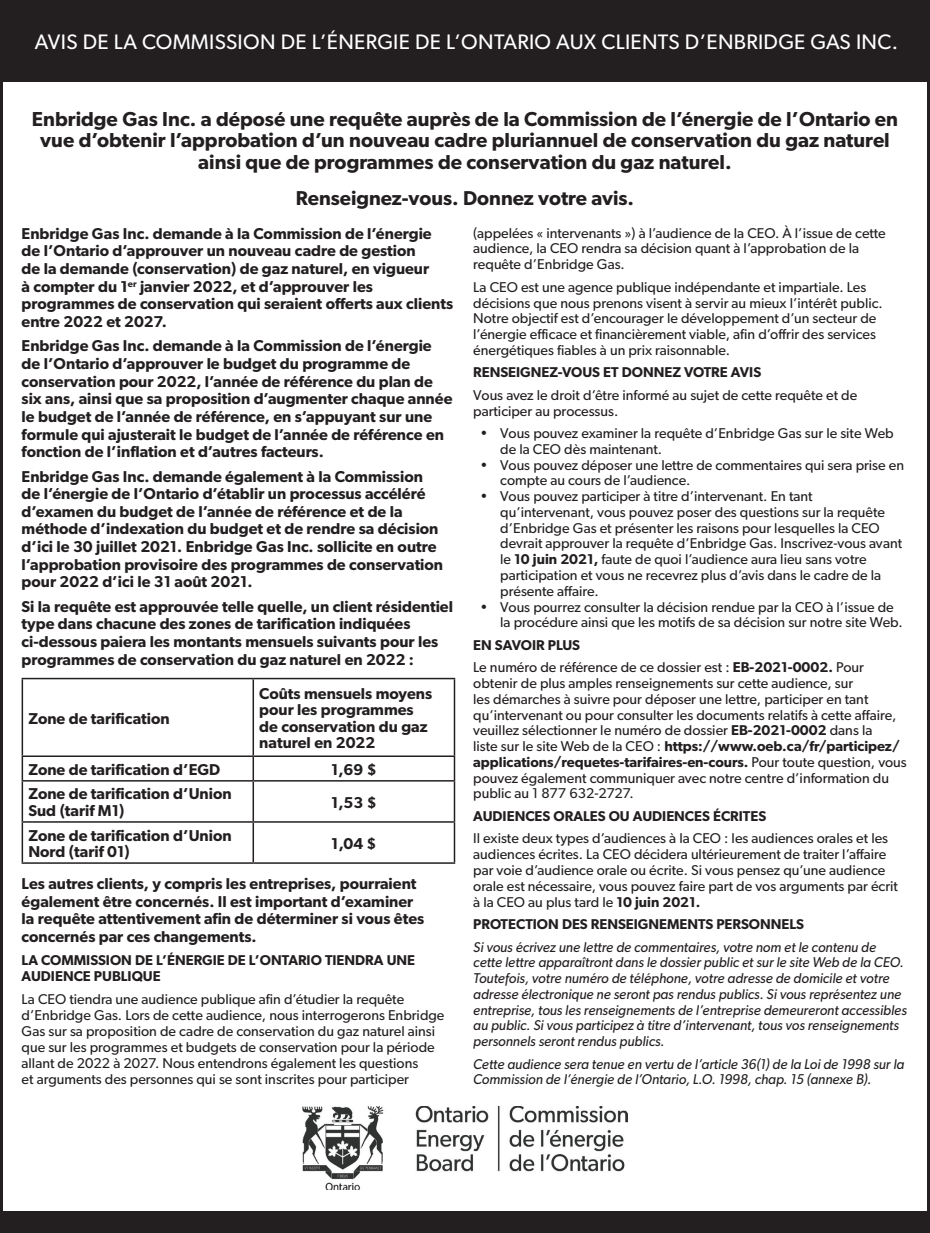
<style>
.page{position:relative;width:930px;height:1233px;background:#fff}
.page>*{position:absolute;margin:0;border:0;box-sizing:border-box;transform-origin:0 0}
.t1{font:21px "Gibson";letter-spacing:.015em;color:#fff}
.t2{font:600 20.25px/21.8px "Gibson";color:#231f20;text-align:center}
.t3{font:600 20.1px "Gibson";color:#231f20}
.t4{font:600 15.75px/17.5px "Gibson";color:#231f20}
.t5{font:14.25px/15.8px "Gibson";color:#231f20}
.t6{font:italic 14.25px/15.8px "Gibson";color:#231f20;scale:.96 1}
.t7{font:600 14.25px/16.2px "Gibson";color:#231f20}
.s1{font-weight:600}
</style>
<div class="page">
<div style="left:0;top:1211px;width:930px;height:22px;background:#231f20"></div>
<hr style="left:22px;top:678px;width:231px;height:1px;background:#231f20">
<hr style="left:22px;top:679px;width:1px;height:76px;background:#231f20">
<hr style="left:253px;top:678px;width:202px;height:1px;background:#231f20">
<hr style="left:253px;top:679px;width:1px;height:76px;background:#231f20">
<hr style="left:454px;top:679px;width:1px;height:76px;background:#231f20">
<hr style="left:22px;top:755px;width:231px;height:2px;background:#231f20">
<svg style="left:22px;top:757px;width:1px;height:23px"></svg>
<hr style="left:253px;top:755px;width:202px;height:2px;background:#231f20">
<svg style="left:253px;top:757px;width:1px;height:23px"></svg>
<svg style="left:454px;top:757px;width:1px;height:23px"></svg>
<hr style="left:22px;top:780px;width:231px;height:1px;background:#231f20">
<hr style="left:22px;top:781px;width:1px;height:40px;background:#231f20">
<hr style="left:253px;top:780px;width:202px;height:1px;background:#231f20">
<hr style="left:253px;top:781px;width:1px;height:40px;background:#231f20">
<hr style="left:454px;top:781px;width:1px;height:40px;background:#231f20">
<hr style="left:22px;top:821px;width:231px;height:2px;background:#231f20">
<hr style="left:22px;top:823px;width:1px;height:39px;background:#231f20">
<hr style="left:253px;top:821px;width:202px;height:2px;background:#231f20">
<hr style="left:253px;top:823px;width:1px;height:39px;background:#231f20">
<hr style="left:454px;top:823px;width:1px;height:39px;background:#231f20">
<hr style="left:22px;top:862px;width:231px;height:2px;background:#231f20">
<hr style="left:253px;top:862px;width:202px;height:2px;background:#231f20">
<div style="left:3px;top:0;width:927px;height:81px;background:#231f20"></div>
<img style="left:302px;top:1106px;width:325px;height:83px">
<p class="t1" style="left:35px;top:29px;width:865px">AVIS DE LA COMMISSION DE L’ÉNERGIE DE L’ONTARIO AUX CLIENTS D’ENBRIDGE GAS INC.</p>
<h3 class="t2" style="left:32px;top:107px;width:868px">Enbridge Gas Inc. a déposé une requête auprès de la Commission de l’énergie de l’Ontario en vue d’obtenir l’approbation d’un nouveau cadre pluriannuel de conservation du gaz naturel ainsi que de programmes de conservation du gaz naturel.</h3>
<h3 class="t3" style="left:296px;top:186px;width:340px">Renseignez-vous. Donnez votre avis.</h3>
<p class="t4" style="left:22px;top:224px;width:433px">Enbridge Gas Inc. demande à la Commission de l’énergie de l’Ontario d’approuver un nouveau cadre de gestion<br>de la demande (conservation) de gaz naturel, en vigueur<br>à compter du 1<sup>er</sup> janvier 2022, et d’approuver les programmes de conservation qui seraient offerts aux clients entre 2022 et 2027.</p>
<p class="t4" style="left:22px;top:337px;width:432px">Enbridge Gas Inc. demande à la Commission de l’énergie de l’Ontario d’approuver le budget du programme de conservation pour 2022, l’année de référence du plan de six ans, ainsi que sa proposition d’augmenter chaque année le budget de l’année de référence, en s’appuyant sur une formule qui ajusterait le budget de l’année de référence en fonction de l’inflation et d’autres facteurs.</p>
<p class="t4" style="left:22px;top:467px;width:423px">Enbridge Gas Inc. demande également à la Commission de l’énergie de l’Ontario d’établir un processus accéléré d’examen du budget de l’année de référence et de la méthode d’indexation du budget et de rendre sa décision d’ici le 30 juillet 2021. Enbridge Gas Inc. sollicite en outre l’approbation provisoire des programmes de conservation pour 2022 d’ici le 31 août 2021.</p>
<p class="t4" style="left:22px;top:597px;width:433px">Si la requête est approuvée telle quelle, un client résidentiel type dans chacune des zones de tarification indiquées ci-dessous paiera les montants mensuels suivants pour les programmes de conservation du gaz naturel en 2022 :</p>
<p class="t5" style="left:473px;top:225px;width:414px">(appelées « intervenants ») à l’audience de la CEO. À l’issue de cette audience, la CEO rendra sa décision quant à l’approbation de la requête d’Enbridge Gas.</p>
<p class="t5" style="left:473px;top:279px;width:411px">La CEO est une agence publique indépendante et impartiale. Les décisions que nous prenons visent à servir au mieux l’intérêt public.<br>Notre objectif est d’encourager le développement d’un secteur de l’énergie efficace et financièrement viable, afin d’offrir des services énergétiques fiables à un prix raisonnable.</p>
<h5 class="t7" style="left:473px;top:364px;width:289px">RENSEIGNEZ-VOUS ET DONNEZ VOTRE AVIS</h5>
<p class="t5" style="left:473px;top:387px;width:386px">Vous avez le droit d’être informé au sujet de cette requête et de participer au processus.</p>
<p class="t5" style="left:500px;top:425px;width:395px;text-indent:-20px">• Vous pouvez examiner la requête d’Enbridge Gas sur le site Web de la CEO dès maintenant.</p>
<p class="t5" style="left:500px;top:457px;width:405px;text-indent:-20px">• Vous pouvez déposer une lettre de commentaires qui sera prise en compte au cours de l’audience.</p>
<p class="t5" style="left:500px;top:488px;width:403px;text-indent:-20px">• Vous pouvez participer à titre d’intervenant. En tant qu’intervenant, vous pouvez poser des questions sur la requête d’Enbridge Gas et présenter les raisons pour lesquelles la CEO devrait approuver la requête d’Enbridge Gas. Inscrivez-vous avant le <span class="s1">10 juin 2021,</span> faute de quoi l’audience aura lieu sans votre participation et vous ne recevrez plus d’avis dans le cadre de la présente affaire.</p>
<p class="t5" style="left:500px;top:598px;width:404px;text-indent:-20px">• Vous pourrez consulter la décision rendue par la CEO à l’issue de la procédure ainsi que les motifs de sa décision sur notre site Web.</p>
<h5 class="t7" style="left:473px;top:636px;width:108px">EN SAVOIR PLUS</h5>
<p class="t5" style="left:473px;top:659px;width:435px">Le numéro de référence de ce dossier est : <span class="s1">EB-2021-0002.</span> Pour obtenir de plus amples renseignements sur cette audience, sur<br>les démarches à suivre pour déposer une lettre, participer en tant qu’intervenant ou pour consulter les documents relatifs à cette affaire, veuillez sélectionner le numéro de dossier <span class="s1">EB-2021-0002</span> dans la<br>liste sur le site Web de la CEO : <span class="s1">https://www.oeb.ca/fr/participez/ applications/requetes-tarifaires-en-cours.</span> Pour toute question, vous pouvez également communiquer avec notre centre d’information du public au 1 877 632-2727.</p>
<h5 class="t7" style="left:473px;top:807px;width:294px">AUDIENCES ORALES OU AUDIENCES ÉCRITES</h5>
<p class="t5" style="left:473px;top:830px;width:426px">Il existe deux types d’audiences à la CEO : les audiences orales et les audiences écrites. La CEO décidera ultérieurement de traiter l’affaire par voie d’audience orale ou écrite. Si vous pensez qu’une audience orale est nécessaire, vous pouvez faire part de vos arguments par écrit à la CEO au plus tard le <span class="s1">10 juin 2021.</span></p>
<h5 class="t7" style="left:473px;top:916px;width:332px">PROTECTION DES RENSEIGNEMENTS PERSONNELS</h5>
<p class="t6" style="left:473px;top:938px;width:453px">Si vous écrivez une lettre de commentaires, votre nom et le contenu de cette lettre apparaîtront dans le dossier public et sur le site Web de la CEO.<br>Toutefois, votre numéro de téléphone, votre adresse de domicile et votre adresse électronique ne seront pas rendus publics. Si vous représentez une entreprise, tous les renseignements de l’entreprise demeureront accessibles au public. Si vous participez à titre d’intervenant, tous vos renseignements personnels seront rendus publics.</p>
<p class="t6" style="left:473px;top:1055px;width:450px">Cette audience sera tenue en vertu de l’article 36(1) de la Loi de 1998 sur la<br>Commission de l’énergie de l’Ontario, L.O. 1998, chap. 15 (annexe B).</p>
<p class="t4" style="left:259px;top:685px;width:174px;line-height:16.5px">Coûts mensuels moyens pour les programmes de conservation du gaz naturel en 2022</p>
<p class="t4" style="left:28px;top:709px;width:143px">Zone de tarification</p>
<p class="t4" style="left:28px;top:760px;width:193px">Zone de tarification d’EGD</p>
<p class="t4" style="left:331px;top:760px;width:47px">1,69 $</p>
<p class="t4" style="left:28px;top:785px;width:205px;line-height:16.5px">Zone de tarification d’Union<br>Sud (tarif M1)</p>
<p class="t4" style="left:331px;top:793px;width:47px">1,53 $</p>
<p class="t4" style="left:28px;top:826px;width:205px;line-height:16.5px">Zone de tarification d’Union<br>Nord (tarif 01)</p>
<p class="t4" style="left:331px;top:834px;width:47px">1,04 $</p>
<p class="t4" style="left:22px;top:874px;width:404px">Les autres clients, y compris les entreprises, pourraient également être concernés. Il est important d’examiner la requête attentivement afin de déterminer si vous êtes concernés par ces changements.</p>
<p class="t7" style="left:22px;top:951px;width:395px">LA COMMISSION DE L’ÉNERGIE DE L’ONTARIO TIENDRA UNE<br>AUDIENCE PUBLIQUE</p>
<p class="t5" style="left:22px;top:990px;width:424px;line-height:16.2px">La CEO tiendra une audience publique afin d’étudier la requête d’Enbridge Gas. Lors de cette audience, nous interrogerons Enbridge Gas sur sa proposition de cadre de conservation du gaz naturel ainsi que sur les programmes et budgets de conservation pour la période allant de 2022 à 2027. Nous entendrons également les questions<br>et arguments des personnes qui se sont inscrites pour participer</p>
</div>
